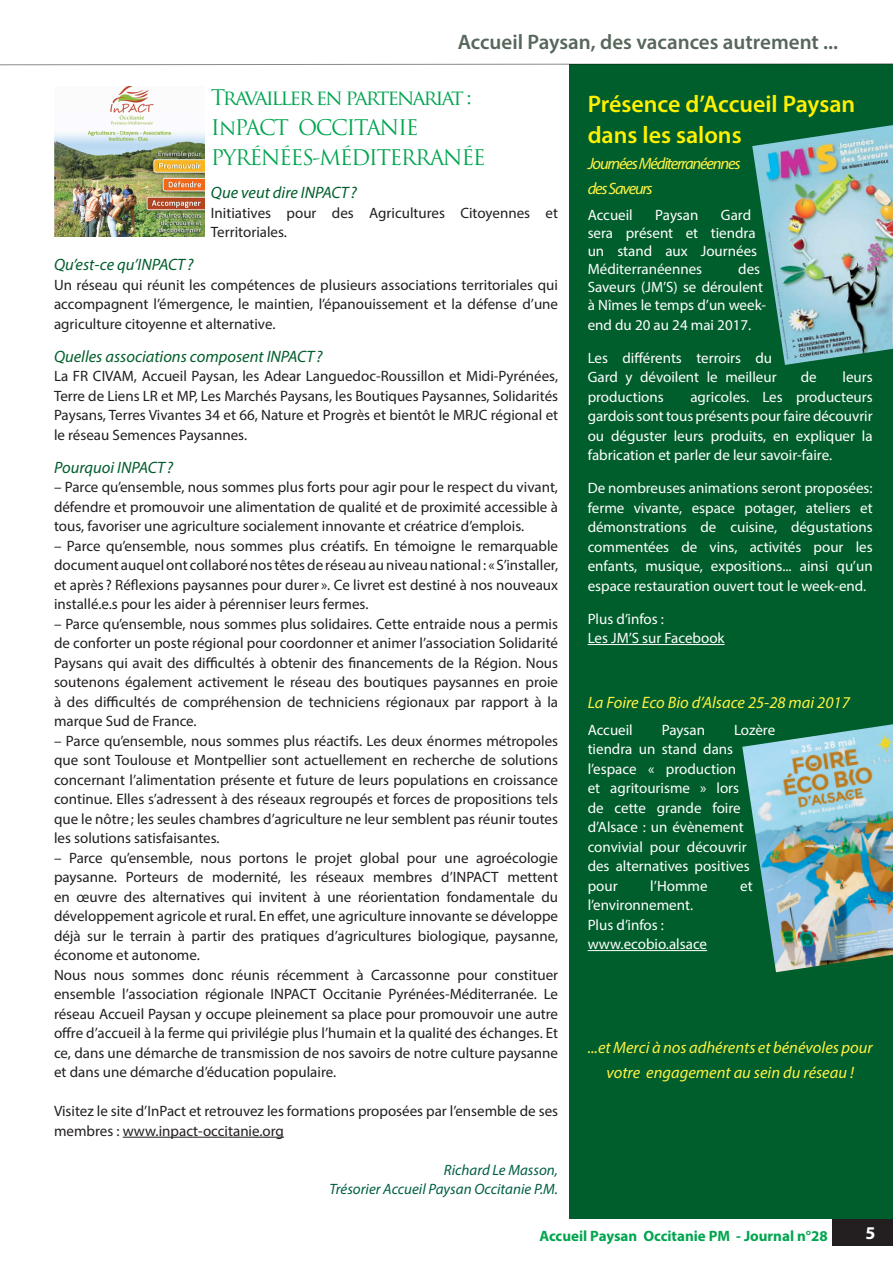
<style>
.page{position:relative;width:893px;height:1263px;background:#fff}
.page>*{position:absolute;margin:0;border:0;box-sizing:border-box;transform-origin:0 0}
.t1{font:600 24px/31.5px "Myriad Pro";color:#fff101}
.t2{font:21px/30px "Trajan Pro";letter-spacing:-.07em;color:#00a54f}
.t3{font:600 21px "Myriad Pro";color:#57675b}
.t4{font:700 18px "Myriad Pro";color:#fff}
.t5{font:italic 16.5px/25.5px "Myriad Pro";color:#fff343;text-align:center}
.t6{font:italic 16.5px "Myriad Pro";color:#005e2c}
.t7{font:italic 16.5px/25.5px "Myriad Pro";letter-spacing:-.07em;color:#fff343}
.t8{font:15px/19.5px "Myriad Pro";color:#231f20;text-align:justify}
.t9{font:15px/19.5px "Myriad Pro";color:#fff}
.t10{font:italic 15px/19.5px "Myriad Pro";color:#005f44;text-align:right}
.t11{font:700 15px "Myriad Pro";color:#00a54f}
</style>
<div class="page">
<div style="left:833px;top:1219px;width:60px;height:26px;background:#231f20"></div>
<hr style="left:123px;top:1137px;width:161px;height:1px;background:#231f20">
<div style="left:569px;top:64px;width:324px;height:1154px;background:#005e2c"></div>
<svg style="left:0;top:63px;width:893px;height:2px"></svg>
<img style="left:54px;top:87px;width:151px;height:150px">
<hr style="left:588px;top:644px;width:137px;height:1px;background:#fff">
<hr style="left:588px;top:950px;width:119px;height:1px;background:#fff">
<img style="left:752px;top:125px;width:141px;height:240px">
<img style="left:742px;top:724px;width:151px;height:248px">
<h2 class="t3" style="left:458px;top:28px;width:382px">Accueil Paysan, des vacances autrement ...</h2>
<h2 class="t2" style="left:211px;top:82px;width:276px">Travailler en partenariat :<br>InPACT OCCITANIE<br>PYRÉNÉES-MÉDITERRANÉE</h2>
<p class="t6" style="left:211px;top:182px;width:148px">Que veut dire INPACT ?</p>
<p class="t8" style="left:211px;top:203px;width:349px">Initiatives pour des Agricultures Citoyennes et<br>Territoriales.</p>
<p class="t6" style="left:54px;top:254px;width:141px">Qu’est-ce qu’INPACT ?</p>
<p class="t8" style="left:54px;top:275px;width:506px">Un réseau qui réunit les compétences de plusieurs associations territoriales qui accompagnent l’émergence, le maintien, l’épanouissement et la défense d’une agriculture citoyenne et alternative.</p>
<p class="t6" style="left:54px;top:346px;width:270px">Quelles associations composent INPACT ?</p>
<p class="t8" style="left:54px;top:366px;width:506px">La FR CIVAM, Accueil Paysan, les Adear Languedoc-Roussillon et Midi-Pyrénées, Terre de Liens LR et MP, Les Marchés Paysans, les Boutiques Paysannes, Solidarités Paysans, Terres Vivantes 34 et 66, Nature et Progrès et bientôt le MRJC régional et le réseau Semences Paysannes.</p>
<p class="t6" style="left:54px;top:457px;width:121px">Pourquoi INPACT ?</p>
<p class="t8" style="left:54px;top:477px;width:506px">– Parce qu’ensemble, nous sommes plus forts pour agir pour le respect du vivant, défendre et promouvoir une alimentation de qualité et de proximité accessible à tous, favoriser une agriculture socialement innovante et créatrice d’emplois.</p>
<p class="t8" style="left:54px;top:536px;width:506px">– Parce qu’ensemble, nous sommes plus créatifs. En témoigne le remarquable document auquel ont collaboré nos têtes de réseau au niveau national : « S’installer, et après ? Réflexions paysannes pour durer ». Ce livret est destiné à nos nouveaux installé.e.s pour les aider à pérenniser leurs fermes.</p>
<p class="t8" style="left:54px;top:614px;width:506px">– Parce qu’ensemble, nous sommes plus solidaires. Cette entraide nous a permis de conforter un poste régional pour coordonner et animer l’association Solidarité Paysans qui avait des difficultés à obtenir des financements de la Région. Nous soutenons également activement le réseau des boutiques paysannes en proie à des difficultés de compréhension de techniciens régionaux par rapport à la marque Sud de France.</p>
<p class="t8" style="left:54px;top:731px;width:506px">– Parce qu’ensemble, nous sommes plus réactifs. Les deux énormes métropoles que sont Toulouse et Montpellier sont actuellement en recherche de solutions concernant l’alimentation présente et future de leurs populations en croissance continue. Elles s’adressent à des réseaux regroupés et forces de propositions tels que le nôtre; les seules chambres d’agriculture ne leur semblent pas réunir toutes les solutions satisfaisantes.</p>
<p class="t8" style="left:54px;top:848px;width:506px;text-align:left">– Parce qu’ensemble, nous portons le projet global pour une agroécologie paysanne. Porteurs de modernité, les réseaux membres d’INPACT mettent en œuvre des alternatives qui invitent à une réorientation fondamentale du développement agricole et rural. En effet, une agriculture innovante se développe déjà sur le terrain à partir des pratiques d’agricultures biologique, paysanne, économe et autonome.<br>Nous nous sommes donc réunis récemment à Carcassonne pour constituer ensemble l’association régionale INPACT Occitanie Pyrénées-Méditerranée. Le réseau Accueil Paysan y occupe pleinement sa place pour promouvoir une autre offre d’accueil à la ferme qui privilégie plus l’humain et la qualité des échanges. Et ce, dans une démarche de transmission de nos savoirs de notre culture paysanne et dans une démarche d’éducation populaire.</p>
<p class="t8" style="left:54px;top:1101px;width:506px">Visitez le site d’InPact et retrouvez les formations proposées par l’ensemble de ses membres : www.inpact-occitanie.org</p>
<p class="t10" style="left:330px;top:1160px;width:230px">Richard Le Masson,<br>Trésorier Accueil Paysan Occitanie P.M.</p>
<h1 class="t1" style="left:588px;top:88px;width:269px">Présence d’Accueil Paysan dans les salons</h1>
<p class="t7" style="left:588px;top:150px;width:155px">Journées Méditerranéennes des Saveurs</p>
<p class="t9" style="left:588px;top:205px;width:47px">Accueil</p>
<p class="t9" style="left:655px;top:205px;width:45px">Paysan</p>
<p class="t9" style="left:588px;top:206px;width:171px;line-height:18px;text-indent:133px">Gard sera présent et tiendra un stand aux Journées<br>Méditerranéennes</p>
<p class="t9" style="left:588px;top:260px;width:180px;line-height:18px;text-indent:151px">des<br>Saveurs (JM’S) se déroulent à Nîmes le temps d’un week-</p>
<p class="t9" style="left:588px;top:314px;width:165px">end du 20 au 24 mai 2017.</p>
<p class="t9" style="left:588px;top:347px;width:190px">Les différents terroirs du<br>Gard y dévoilent le meilleur</p>
<p class="t9" style="left:801px;top:367px;width:17px">de</p>
<p class="t9" style="left:842px;top:367px;width:32px">leurs</p>
<p class="t9" style="left:588px;top:386px;width:287px;text-align:justify;text-indent:103px">agricoles. Les producteurs gardois sont tous présents pour faire découvrir ou déguster leurs produits, en expliquer la fabrication et parler de leur savoir-faire.</p>
<p class="t9" style="left:588px;top:478px;width:286px;text-align:justify">De nombreuses animations seront proposées: ferme vivante, espace potager, ateliers et démonstrations de cuisine, dégustations commentées de vins, activités pour les enfants, musique, expositions... ainsi qu’un espace restauration ouvert tout le week-end.</p>
<p class="t9" style="left:588px;top:608px;width:138px">Plus d’infos :<br>Les JM’S sur Facebook</p>
<p class="t9" style="left:588px;top:386px;width:78px">productions</p>
<p class="t5" style="left:588px;top:689px;width:264px">La Foire Eco Bio d’Alsace 25-28 mai 2017</p>
<p class="t9" style="left:588px;top:719px;width:47px">Accueil</p>
<p class="t9" style="left:662px;top:719px;width:45px">Paysan</p>
<p class="t9" style="left:734px;top:719px;width:43px">Lozère</p>
<p class="t9" style="left:588px;top:739px;width:164px">tiendra un stand dans l’espace « production et agritourisme » lors de cette grande foire d’Alsace : un évènement convivial pour découvrir des alternatives positives pour</p>
<p class="t9" style="left:650px;top:875px;width:59px">l’Homme</p>
<p class="t9" style="left:740px;top:875px;width:14px">et</p>
<p class="t9" style="left:588px;top:895px;width:121px">l’environnement.<br>Plus d’infos : www.ecobio.alsace</p>
<p class="t5" style="left:588px;top:1034px;width:287px">...et Merci à nos adhérents et bénévoles pour votre engagement au sein du réseau !</p>
<p class="t11" style="left:539px;top:1226px;width:290px">Accueil Paysan Occitanie PM - Journal n°28</p>
<p class="t4" style="left:865px;top:1221px;width:11px">5</p>
</div>
